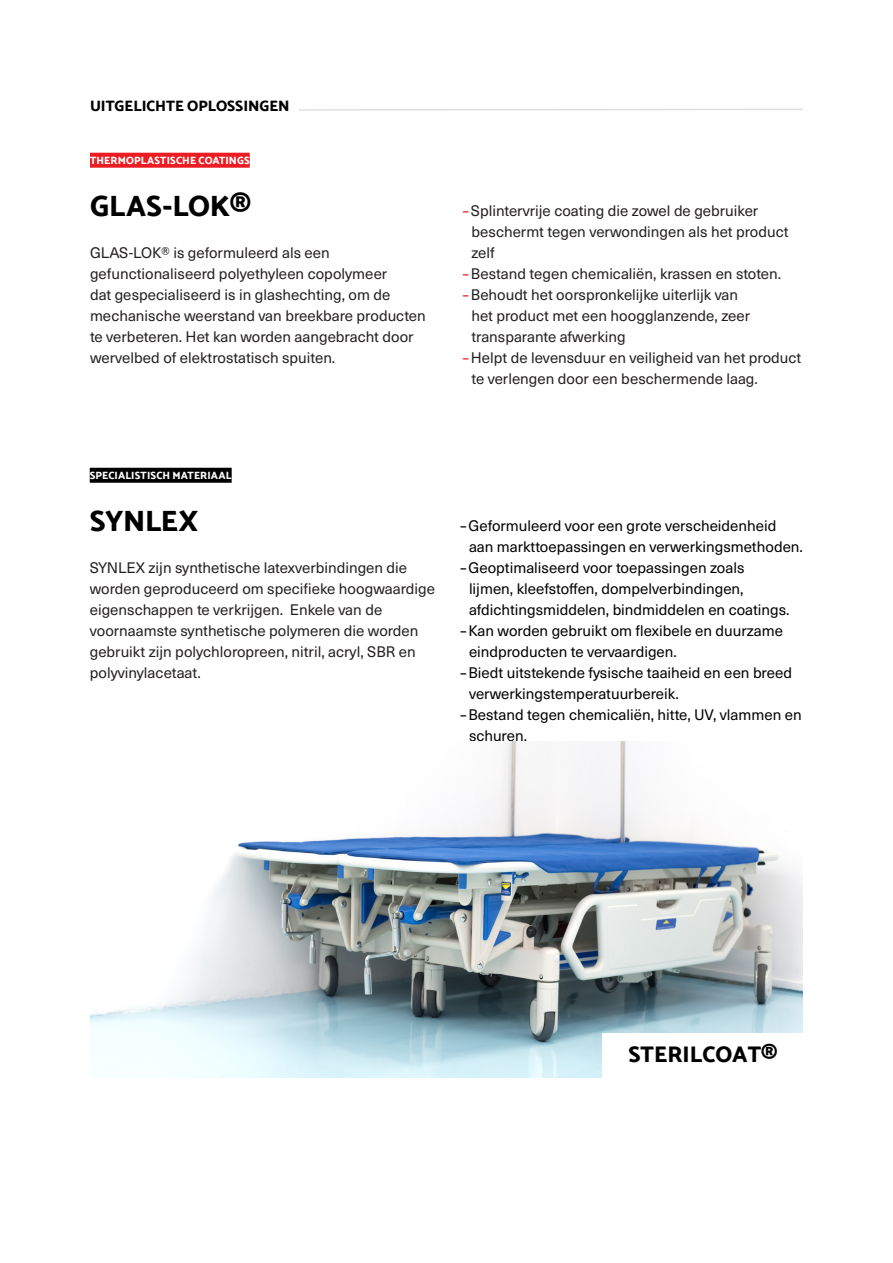
<style>
.page{position:relative;width:893px;height:1263px;background:#fff}
.page>*{position:absolute;margin:0;border:0;box-sizing:border-box;transform-origin:0 0}
.Subtitles{font:800 29.25px "Catamaran";letter-spacing:-.01em;color:#000}
.Credits{font:800 22.5px "Catamaran";color:#000}
.List_-_red{font:15px/21px "Neue Haas Unica";color:#231f20}
.t1{font:15px/21px "Neue Haas Unica";color:#000}
.Paragraph{font:15px/21px "Neue Haas Unica";color:#231f20}
.Sections{font:800 15px "Catamaran";color:#000}
.Sections-2{font:800 10.5px "Catamaran";letter-spacing:.01em;color:#fff}
.s1{font-family:"Catamaran";font-weight:500;color:#eb1d23}
.s2{font-family:"Catamaran";font-weight:500}
</style>
<div class="page">
<svg style="left:299px;top:108px;width:504px;height:3px"></svg>
<div style="left:90px;top:468px;width:142px;height:15px;background:#000"></div>
<img style="left:90px;top:741px;width:713px;height:336px">
<div style="left:90px;top:153px;width:160px;height:15px;background:#eb1d23"></div>
<div style="left:602px;top:1033px;width:202px;height:46px;background:#fff"></div>
<p class="Sections" style="left:90px;top:97px;width:201px">UITGELICHTE OPLOSSINGEN</p>
<p class="Sections-2" style="left:90px;top:154px;width:161px">THERMOPLASTISCHE COATINGS</p>
<p class="Subtitles" style="left:90px;top:189px;width:163px">GLAS-LOK®</p>
<p class="Paragraph" style="left:90px;top:241px;width:337px">GLAS-LOK® is geformuleerd als een gefunctionaliseerd polyethyleen copolymeer<br>dat gespecialiseerd is in glashechting, om de mechanische weerstand van breekbare producten te verbeteren. Het kan worden aangebracht door wervelbed of elektrostatisch spuiten.</p>
<p class="List_-_red" style="left:471px;top:199px;width:319px;text-indent:-9px"><span class="s1">–</span>Splintervrije coating die zowel de gebruiker beschermt tegen verwondingen als het product zelf</p>
<p class="List_-_red" style="left:462px;top:262px;width:320px"><span class="s1">–</span>Bestand tegen chemicaliën, krassen en stoten.</p>
<p class="List_-_red" style="left:471px;top:283px;width:280px;text-indent:-9px"><span class="s1">–</span>Behoudt het oorspronkelijke uiterlijk van het product met een hoogglanzende, zeer transparante afwerking</p>
<p class="List_-_red" style="left:471px;top:346px;width:331px;text-indent:-9px"><span class="s1">–</span>Helpt de levensduur en veiligheid van het product te verlengen door een beschermende laag.</p>
<p class="Sections-2" style="left:90px;top:469px;width:143px">SPECIALISTISCH MATERIAAL</p>
<p class="Subtitles" style="left:90px;top:504px;width:110px">SYNLEX</p>
<p class="List_-_red" style="left:90px;top:556px;width:347px">SYNLEX zijn synthetische latexverbindingen die worden geproduceerd om specifieke hoogwaardige eigenschappen te verkrijgen. Enkele van de voornaamste synthetische polymeren die worden gebruikt zijn polychloropreen, nitril, acryl, SBR en polyvinylacetaat.</p>
<p class="t1" style="left:469px;top:514px;width:335px;text-indent:-9px"><span class="s2">–</span>Geformuleerd voor een grote verscheidenheid aan markttoepassingen en verwerkingsmethoden.</p>
<p class="t1" style="left:469px;top:556px;width:322px;text-indent:-9px"><span class="s2">–</span>Geoptimaliseerd voor toepassingen zoals lijmen, kleefstoffen, dompelverbindingen, afdichtingsmiddelen, bindmiddelen en coatings.</p>
<p class="t1" style="left:469px;top:619px;width:316px;text-indent:-9px"><span class="s2">–</span>Kan worden gebruikt om flexibele en duurzame eindproducten te vervaardigen.</p>
<p class="t1" style="left:469px;top:661px;width:325px;text-indent:-9px"><span class="s2">–</span>Biedt uitstekende fysische taaiheid en een breed verwerkingstemperatuurbereik.</p>
<p class="t1" style="left:469px;top:703px;width:334px;text-indent:-9px"><span class="s2">–</span>Bestand tegen chemicaliën, hitte, UV, vlammen en schuren.</p>
<p class="Credits" style="left:628px;top:1041px;width:151px">STERILCOAT®</p>
</div>
